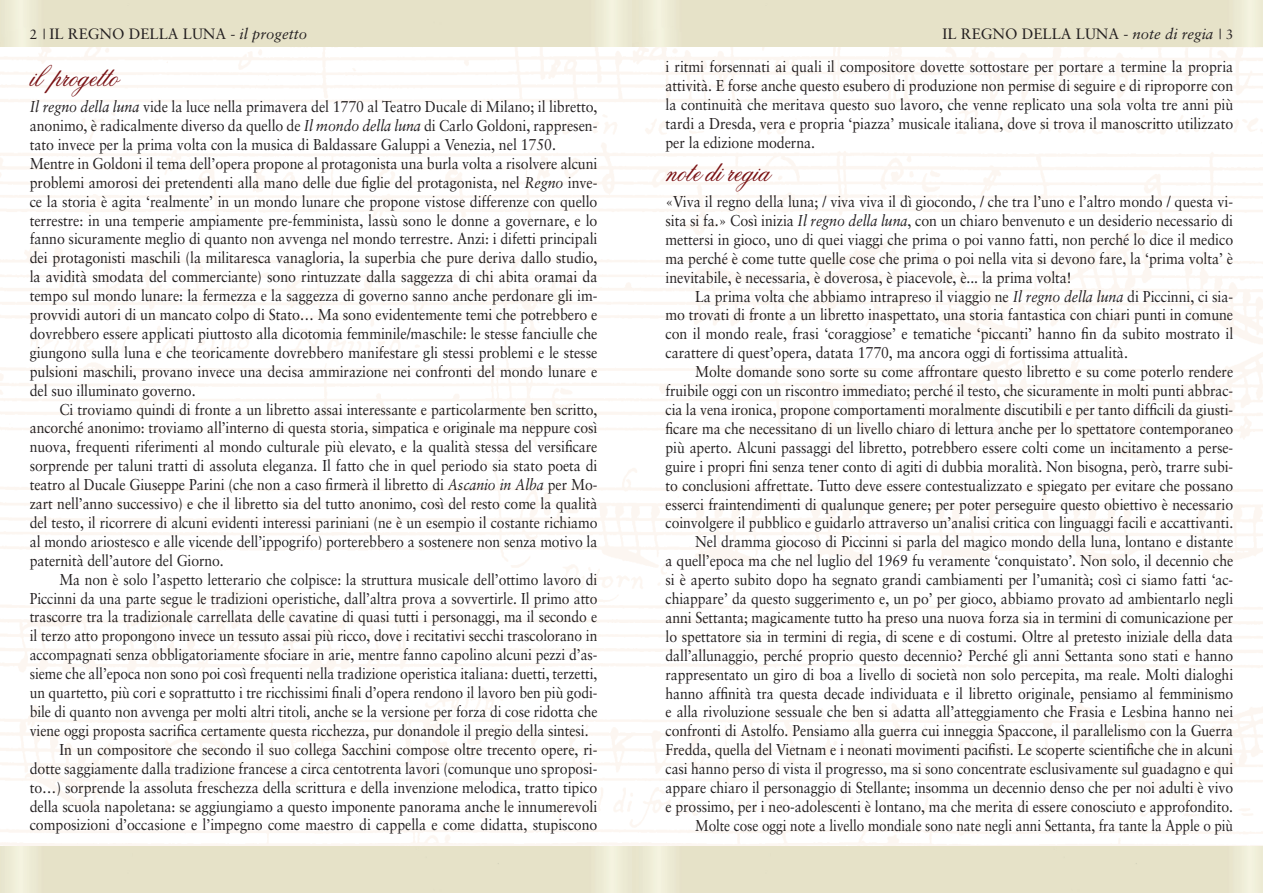
<style>
.page{position:relative;width:1263px;height:893px;background:#fff}
.page>*{position:absolute;margin:0;border:0;box-sizing:border-box;transform-origin:0 0}
.t1{font:34.5px "Flemish Script BT";letter-spacing:-.005em;color:#791113;scale:.9 1}
.t2{font:15.75px/18.9px "Sabon";letter-spacing:-.005em;color:#231f20;text-align:justify;scale:.9 1}
.t3{font:15.75px/18.9px "Sabon";letter-spacing:-.005em;color:#231f20;text-align:justify;scale:.89 1}
.t4{font:15.75px/18.9px "Sabon";letter-spacing:-.005em;color:#231f20;text-align:justify;scale:.88 1}
.t5{font:15.75px "Sabon";letter-spacing:-.005em;color:#231f20;scale:.86 1}
.t6{font:15px "Sabon";color:#231f20}
.s1{font-size:13.5px}
.s2{font-style:italic}
</style>
<div class="page">
<p class="t6" style="left:30px;top:25px;width:279px"><span class="s1">2 |</span> IL REGNO DELLA LUNA - <span class="s2">il progetto</span></p>
<p class="t6" style="left:942px;top:24px;width:292px">IL REGNO DELLA LUNA - <span class="s2">note di regia</span> <span class="s1">| 3</span></p>
<p class="t1" style="left:30px;top:53px;width:100px">il progetto</p>
<p class="t2" style="left:30px;top:97px;width:632px"><span class="s2">Il regno della luna</span> vide la luce nella primavera del 1770 al Teatro Ducale di Milano; il libretto, anonimo, è radicalmente diverso da quello de <span class="s2">Il mondo della luna</span> di Carlo Goldoni, rappresen&shy;tato invece per la prima volta con la musica di Baldassare Galuppi a Venezia, nel 1750.</p>
<p class="t2" style="left:30px;top:154px;width:632px">Mentre in Goldoni il tema dell’opera propone al protagonista una burla volta a risolvere alcuni problemi amorosi dei pretendenti alla mano delle due figlie del protagonista, nel <span class="s2">Regno</span> inve&shy;ce la storia è agita ‘realmente’ in un mondo lunare che propone vistose differenze con quello terrestre: in una temperie ampiamente pre-femminista, lassù sono le donne a governare, e lo fanno sicuramente meglio di quanto non avvenga nel mondo terrestre. Anzi: i difetti principali dei protagonisti maschili (la militaresca vanagloria, la superbia che pure deriva dallo studio, la avidità smodata del commerciante) sono rintuzzate dalla saggezza di chi abita oramai da tempo sul mondo lunare: la fermezza e la saggezza di governo sanno anche perdonare gli im&shy;provvidi autori di un mancato colpo di Stato… Ma sono evidentemente temi che potrebbero e dovrebbero essere applicati piuttosto alla dicotomia femminile/maschile: le stesse fanciulle che giungono sulla luna e che teoricamente dovrebbero manifestare gli stessi problemi e le stesse pulsioni maschili, provano invece una decisa ammirazione nei confronti del mondo lunare e del suo illuminato governo.</p>
<p class="t3" style="left:30px;top:399px;width:639px;text-indent:30px">Ci troviamo quindi di fronte a un libretto assai interessante e particolarmente ben scritto, ancorché anonimo: troviamo all’interno di questa storia, simpatica e originale ma neppure così nuova, frequenti riferimenti al mondo culturale più elevato, e la qualità stessa del versificare sorprende per taluni tratti di assoluta eleganza. Il fatto che in quel periodo sia stato poeta di teatro al Ducale Giuseppe Parini (che non a caso firmerà il libretto di <span class="s2">Ascanio in Alba</span> per Mo&shy;zart nell’anno successivo) e che il libretto sia del tutto anonimo, così del resto come la qualità del testo, il ricorrere di alcuni evidenti interessi pariniani (ne è un esempio il costante richiamo al mondo ariostesco e alle vicende dell’ippogrifo) porterebbero a sostenere non senza motivo la paternità dell’autore del Giorno.</p>
<p class="t4" style="left:30px;top:570px;width:647px;text-indent:30px">Ma non è solo l’aspetto letterario che colpisce: la struttura musicale dell’ottimo lavoro di Piccinni da una parte segue le tradizioni operistiche, dall’altra prova a sovvertirle. Il primo atto trascorre tra la tradizionale carrellata delle cavatine di quasi tutti i personaggi, ma il secondo e il terzo atto propongono invece un tessuto assai più ricco, dove i recitativi secchi trascolorano in accompagnati senza obbligatoriamente sfociare in arie, mentre fanno capolino alcuni pezzi d’as&shy;sieme che all’epoca non sono poi così frequenti nella tradizione operistica italiana: duetti, terzetti, un quartetto, più cori e soprattutto i tre ricchissimi finali d’opera rendono il lavoro ben più godi&shy;bile di quanto non avvenga per molti altri titoli, anche se la versione per forza di cose ridotta che viene oggi proposta sacrifica certamente questa ricchezza, pur donandole il pregio della sintesi.</p>
<p class="t2" style="left:30px;top:740px;width:632px;text-indent:30px">In un compositore che secondo il suo collega Sacchini compose oltre trecento opere, ri&shy;dotte saggiamente dalla tradizione francese a circa centotrenta lavori (comunque uno sproposi&shy;to…) sorprende la assoluta freschezza della scrittura e della invenzione melodica, tratto tipico della scuola napoletana: se aggiungiamo a questo imponente panorama anche le innumerevoli composizioni d’occasione e l’impegno come maestro di cappella e come didatta, stupiscono</p>
<p class="t2" style="left:665px;top:57px;width:632px">i ritmi forsennati ai quali il compositore dovette sottostare per portare a termine la propria attività. E forse anche questo esubero di produzione non permise di seguire e di riproporre con la continuità che meritava questo suo lavoro, che venne replicato una sola volta tre anni più tardi a Dresda, vera e propria ‘piazza’ musicale italiana, dove si trova il manoscritto utilizzato per la edizione moderna.</p>
<p class="t1" style="left:665px;top:148px;width:117px">note di regia</p>
<p class="t2" style="left:665px;top:192px;width:632px">«Viva il regno della luna; / viva viva il dì giocondo, / che tra l’uno e l’altro mondo / questa vi&shy;sita si fa.» Così inizia <span class="s2">Il regno della luna</span>, con un chiaro benvenuto e un desiderio necessario di mettersi in gioco, uno di quei viaggi che prima o poi vanno fatti, non perché lo dice il medico ma perché è come tutte quelle cose che prima o poi nella vita si devono fare, la ‘prima volta’ è inevitabile, è necessaria, è doverosa, è piacevole, è... la prima volta!</p>
<p class="t2" style="left:665px;top:286px;width:632px;text-indent:30px">La prima volta che abbiamo intrapreso il viaggio ne <span class="s2">Il regno della luna</span> di Piccinni, ci sia&shy;mo trovati di fronte a un libretto inaspettato, una storia fantastica con chiari punti in comune con il mondo reale, frasi ‘coraggiose’ e tematiche ‘piccanti’ hanno fin da subito mostrato il carattere di quest’opera, datata 1770, ma ancora oggi di fortissima attualità.</p>
<p class="t3" style="left:665px;top:362px;width:639px;text-indent:30px">Molte domande sono sorte su come affrontare questo libretto e su come poterlo rendere fruibile oggi con un riscontro immediato; perché il testo, che sicuramente in molti punti abbrac&shy;cia la vena ironica, propone comportamenti moralmente discutibili e per tanto difficili da giusti&shy;ficare ma che necessitano di un livello chiaro di lettura anche per lo spettatore contemporaneo più aperto. Alcuni passaggi del libretto, potrebbero essere colti come un incitamento a perse&shy;guire i propri fini senza tener conto di agiti di dubbia moralità. Non bisogna, però, trarre subi&shy;to conclusioni affrettate. Tutto deve essere contestualizzato e spiegato per evitare che possano esserci fraintendimenti di qualunque genere; per poter perseguire questo obiettivo è necessario coinvolgere il pubblico e guidarlo attraverso un’analisi critica con linguaggi facili e accattivanti.</p>
<p class="t3" style="left:665px;top:532px;width:639px;text-indent:30px">Nel dramma giocoso di Piccinni si parla del magico mondo della luna, lontano e distante a quell’epoca ma che nel luglio del 1969 fu veramente ‘conquistato’. Non solo, il decennio che si è aperto subito dopo ha segnato grandi cambiamenti per l’umanità; così ci siamo fatti ‘ac&shy;chiappare’ da questo suggerimento e, un po’ per gioco, abbiamo provato ad ambientarlo negli anni Settanta; magicamente tutto ha preso una nuova forza sia in termini di comunicazione per lo spettatore sia in termini di regia, di scene e di costumi. Oltre al pretesto iniziale della data dall’allunaggio, perché proprio questo decennio? Perché gli anni Settanta sono stati e hanno rappresentato un giro di boa a livello di società non solo percepita, ma reale. Molti dialoghi hanno affinità tra questa decade individuata e il libretto originale, pensiamo al femminismo e alla rivoluzione sessuale che ben si adatta all’atteggiamento che Frasia e Lesbina hanno nei confronti di Astolfo. Pensiamo alla guerra cui inneggia Spaccone, il parallelismo con la Guerra Fredda, quella del Vietnam e i neonati movimenti pacifisti. Le scoperte scientifiche che in alcuni casi hanno perso di vista il progresso, ma si sono concentrate esclusivamente sul guadagno e qui appare chiaro il personaggio di Stellante; insomma un decennio denso che per noi adulti è vivo e prossimo, per i neo-adolescenti è lontano, ma che merita di essere conosciuto e approfondito.</p>
<p class="t5" style="left:695px;top:816px;width:627px">Molte cose oggi note a livello mondiale sono nate negli anni Settanta, fra tante la Apple o più</p>
</div>
